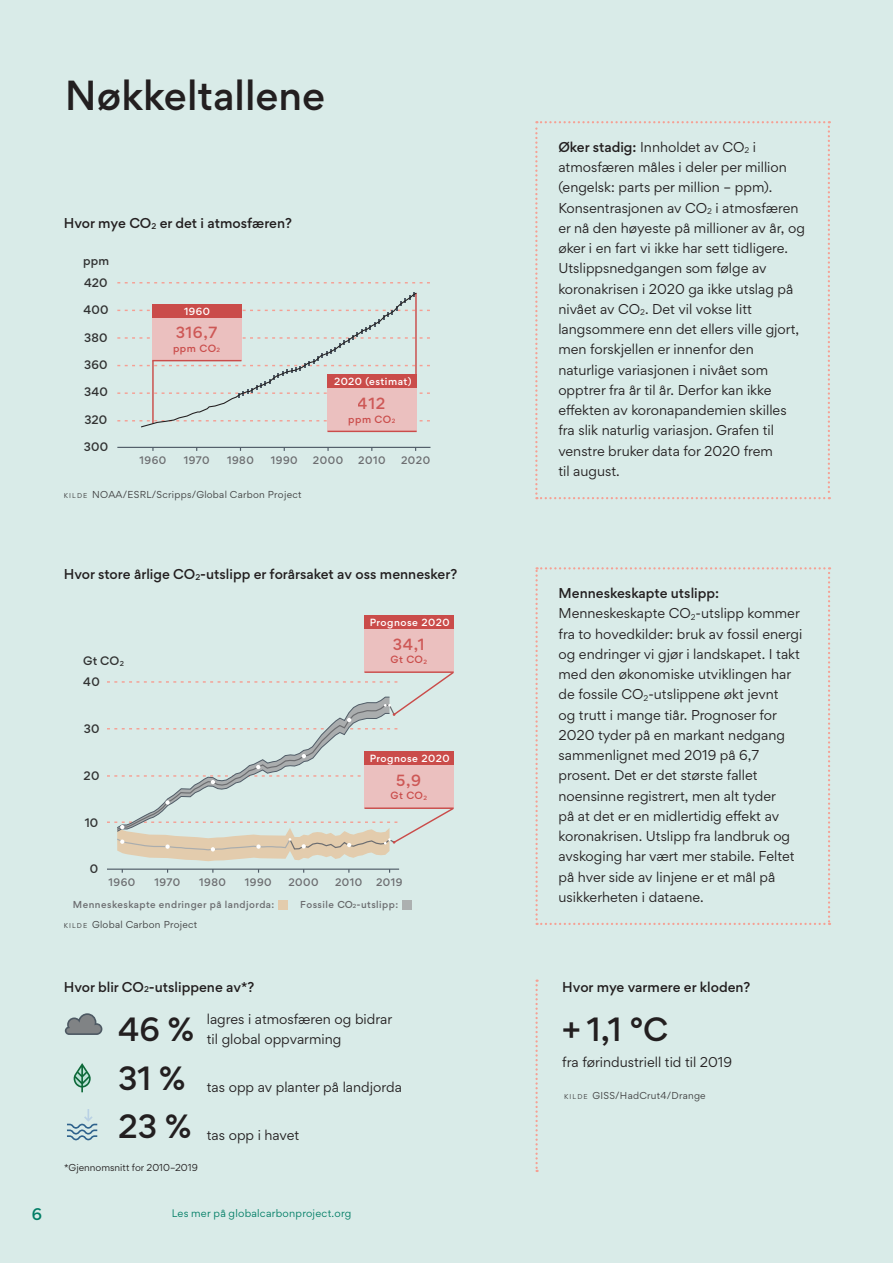
<style>
.page{position:relative;width:893px;height:1263px;background:#d9ebe8}
.page>*{position:absolute;margin:0;border:0;box-sizing:border-box;transform-origin:0 0}
.t1{font:500 37.5px "Gordita";color:#231f20}
.t2{font:500 30px/48.4px "Gordita";color:#231f20}
.t3{font:500 15px "Gordita";color:#007d65}
.t4{font:500 14.4px "Gordita";letter-spacing:.05em;color:#ca4c4a}
.t5{font:12.75px/20.2px "Gordita";color:#231f20}
.t6{font:500 12.75px "Gordita";color:#231f20}
.t7{font:500 10.95px "Gordita";letter-spacing:.015em;color:#313232}
.t8{font:500 9.75px "Gordita";letter-spacing:.05em;color:#6c6d70}
.Mal_-_Vignett{font:9.75px "Gordita";letter-spacing:.025em;color:#007d65}
.t9{font:500 9.45px "Gordita";letter-spacing:.05em;color:#ca4c4a}
.t10{font:500 9.3px "Gordita";letter-spacing:.05em;color:#fff}
.t11{font:9px "Gordita";letter-spacing:.03em;color:#3e3e3f}
.t12{font:500 9px "Gordita";letter-spacing:.05em;color:#6c6d70}
.t13{font:9px "Gordita";color:#231f20}
.s1{font-size:5.55px}
.s2{font-size:6.3px}
.s3{font-size:6.45px}
.s4{color:#66696a}
.s5{font-size:5.25px;color:#66696a}
.s6{font-size:7.5px}
.s7{font-weight:500}
</style>
<div class="page">
<svg style="left:535px;top:121px;width:295px;height:378px"></svg>
<svg style="left:535px;top:567px;width:295px;height:358px"></svg>
<svg style="left:535px;top:979px;width:3px;height:193px"></svg>
<svg style="left:67px;top:1109px;width:30px;height:31px"></svg>
<svg style="left:65px;top:1013px;width:37px;height:22px"></svg>
<svg style="left:73px;top:1063px;width:18px;height:29px"></svg>
<hr style="left:107px;top:868px;width:292px;height:2px;background:#505c67">
<div style="left:364px;top:629px;width:90px;height:43px;background:#ebc0bf"></div>
<div style="left:364px;top:615px;width:90px;height:14px;background:#ca4c4a"></div>
<svg style="left:107px;top:671px;width:347px;height:190px"></svg>
<hr style="left:117px;top:447px;width:313px;height:1px;background:#505c67">
<svg style="left:117px;top:282px;width:313px;height:1px"></svg>
<div style="left:327px;top:388px;width:90px;height:43px;background:#ebc0bf"></div>
<hr style="left:327px;top:431px;width:90px;height:1px;background:#ca4c4a">
<svg style="left:117px;top:292px;width:313px;height:136px"></svg>
<div style="left:279px;top:901px;width:9px;height:9px;background:#e3ccad"></div>
<div style="left:402px;top:901px;width:10px;height:9px;background:#acb0b0"></div>
<p class="t1" style="left:65px;top:67px;width:262px">Nøkkeltallene</p>
<p class="t6" style="left:64px;top:214px;width:230px">Hvor mye CO<sub>2</sub> er det i atmosfæren?</p>
<p class="t7" style="left:83px;top:253px;width:28px">ppm</p>
<p class="t7" style="left:84px;top:275px;width:25px">420</p>
<p class="t7" style="left:83px;top:302px;width:27px">400</p>
<p class="t7" style="left:84px;top:329px;width:25px">380</p>
<p class="t7" style="left:84px;top:357px;width:25px">360</p>
<p class="t7" style="left:84px;top:384px;width:25px">340</p>
<p class="t7" style="left:84px;top:411px;width:24px">320</p>
<p class="t7" style="left:84px;top:438px;width:26px">300</p>
<p class="t10" style="left:184px;top:304px;width:27px">1960</p>
<p class="t4" style="left:175px;top:322px;width:43px">316,7</p>
<p class="t9" style="left:173px;top:341px;width:49px">ppm CO<span class="s1">2</span></p>
<p class="t10" style="left:334px;top:375px;width:79px">2020 (estimat)</p>
<p class="t4" style="left:358px;top:393px;width:29px">412</p>
<p class="t9" style="left:348px;top:412px;width:49px">ppm CO<span class="s1">2</span></p>
<p class="t8" style="left:140px;top:453px;width:28px">1960</p>
<p class="t8" style="left:184px;top:453px;width:27px">1970</p>
<p class="t8" style="left:227px;top:453px;width:28px">1980</p>
<p class="t8" style="left:271px;top:453px;width:28px">1990</p>
<p class="t8" style="left:313px;top:453px;width:32px">2000</p>
<p class="t8" style="left:358px;top:453px;width:29px">2010</p>
<p class="t8" style="left:401px;top:453px;width:31px">2020</p>
<p class="t11" style="left:64px;top:488px;width:239px"><span class="s2">KI L D E</span> NOAA/ESRL/Scripps/Global Carbon Project</p>
<p class="t6" style="left:64px;top:564px;width:395px">Hvor store årlige CO<sub>2</sub>-utslipp er forårsaket av oss mennesker?</p>
<p class="t7" style="left:83px;top:653px;width:42px">Gt CO<span class="s3">2</span></p>
<p class="t7" style="left:83px;top:674px;width:18px">40</p>
<p class="t7" style="left:84px;top:721px;width:17px">30</p>
<p class="t7" style="left:84px;top:768px;width:17px">20</p>
<p class="t7" style="left:85px;top:814px;width:15px">10</p>
<p class="t7" style="left:90px;top:860px;width:10px">0</p>
<p class="t10" style="left:370px;top:616px;width:81px">Prognose 2020</p>
<p class="t4" style="left:393px;top:634px;width:33px">34,1</p>
<p class="t9" style="left:390px;top:653px;width:38px">Gt CO<span class="s1">2</span></p>
<p class="t10" style="left:370px;top:752px;width:81px">Prognose 2020</p>
<p class="t4" style="left:396px;top:770px;width:27px">5,9</p>
<p class="t9" style="left:390px;top:789px;width:38px">Gt CO<span class="s1">2</span></p>
<p class="t8" style="left:109px;top:875px;width:28px">1960</p>
<p class="t8" style="left:154px;top:875px;width:27px">1970</p>
<p class="t8" style="left:199px;top:875px;width:28px">1980</p>
<p class="t8" style="left:245px;top:875px;width:28px">1990</p>
<p class="t8" style="left:288px;top:875px;width:32px">2000</p>
<p class="t8" style="left:335px;top:875px;width:29px">2010</p>
<p class="t8" style="left:376px;top:875px;width:28px">2019</p>
<p class="t12" style="left:73px;top:898px;width:203px">Menneskeskapte endringer på landjorda:</p>
<p class="t12" style="left:300px;top:898px;width:99px">Fossile <span class="s4">CO</span><span class="s5">2</span>-utslipp:</p>
<p class="t11" style="left:64px;top:918px;width:135px"><span class="s2">KI L D E</span> Global Carbon Project</p>
<p class="t6" style="left:64px;top:978px;width:192px">Hvor blir CO<span class="s6">2</span>-utslippene av*?</p>
<p class="t5" style="left:207px;top:1008px;width:187px">lagres i atmosfæren og bidrar til global oppvarming</p>
<p class="t5" style="left:207px;top:1077px;width:197px">tas opp av planter på landjorda</p>
<p class="t5" style="left:207px;top:1124px;width:94px">tas opp i havet</p>
<p class="t2" style="left:118px;top:1005px;width:78px">46 %<br>31 %<br>23 %</p>
<p class="t13" style="left:64px;top:1161px;width:135px">*Gjennomsnitt for 2010–2019</p>
<p class="t3" style="left:32px;top:1203px;width:12px">6</p>
<p class="Mal_-_Vignett" style="left:172px;top:1206px;width:181px">Les mer på globalcarbonproject.org</p>
<p class="t5" style="left:558px;top:137px;width:248px"><span class="s7">Øker stadig:</span> Innholdet av CO<sub>2</sub> i atmosfæren måles i deler per million (engelsk: parts per million – ppm).<br>Konsentrasjonen av CO<sub>2</sub> i atmosfæren er nå den høyeste på millioner av år, og øker i en fart vi ikke har sett tidligere.<br>Utslippsnedgangen som følge av koronakrisen i 2020 ga ikke utslag på nivået av CO<sub>2</sub>. Det vil vokse litt langsommere enn det ellers ville gjort, men forskjellen er innenfor den naturlige variasjonen i nivået som opptrer fra år til år. Derfor kan ikke effekten av koronapandemien skilles fra slik naturlig variasjon. Grafen til venstre bruker data for 2020 frem<br>til august.</p>
<p class="t5" style="left:559px;top:583px;width:245px"><span class="s7">Menneskeskapte utslipp:<br></span>Menneskeskapte CO<sub>2</sub>-utslipp kommer fra to hovedkilder: bruk av fossil energi og endringer vi gjør i landskapet. I takt med den økonomiske utviklingen har de fossile CO<sub>2</sub>-utslippene økt jevnt<br>og trutt i mange tiår. Prognoser for 2020 tyder på en markant nedgang sammenlignet med 2019 på 6,7 prosent. Det er det største fallet noensinne registrert, men alt tyder<br>på at det er en midlertidig effekt av koronakrisen. Utslipp fra landbruk og avskoging har vært mer stabile. Feltet på hver side av linjene er et mål på usikkerheten i dataene.</p>
<p class="t6" style="left:562px;top:977px;width:190px">Hvor mye varmere er kloden?</p>
<p class="t2" style="left:562px;top:1005px;width:107px">+ 1,1 °C</p>
<p class="t5" style="left:562px;top:1052px;width:171px">fra førindustriell tid til 2019</p>
<p class="t11" style="left:564px;top:1089px;width:143px"><span class="s2">KI L D E</span> GISS/HadCrut4/Drange</p>
</div>
